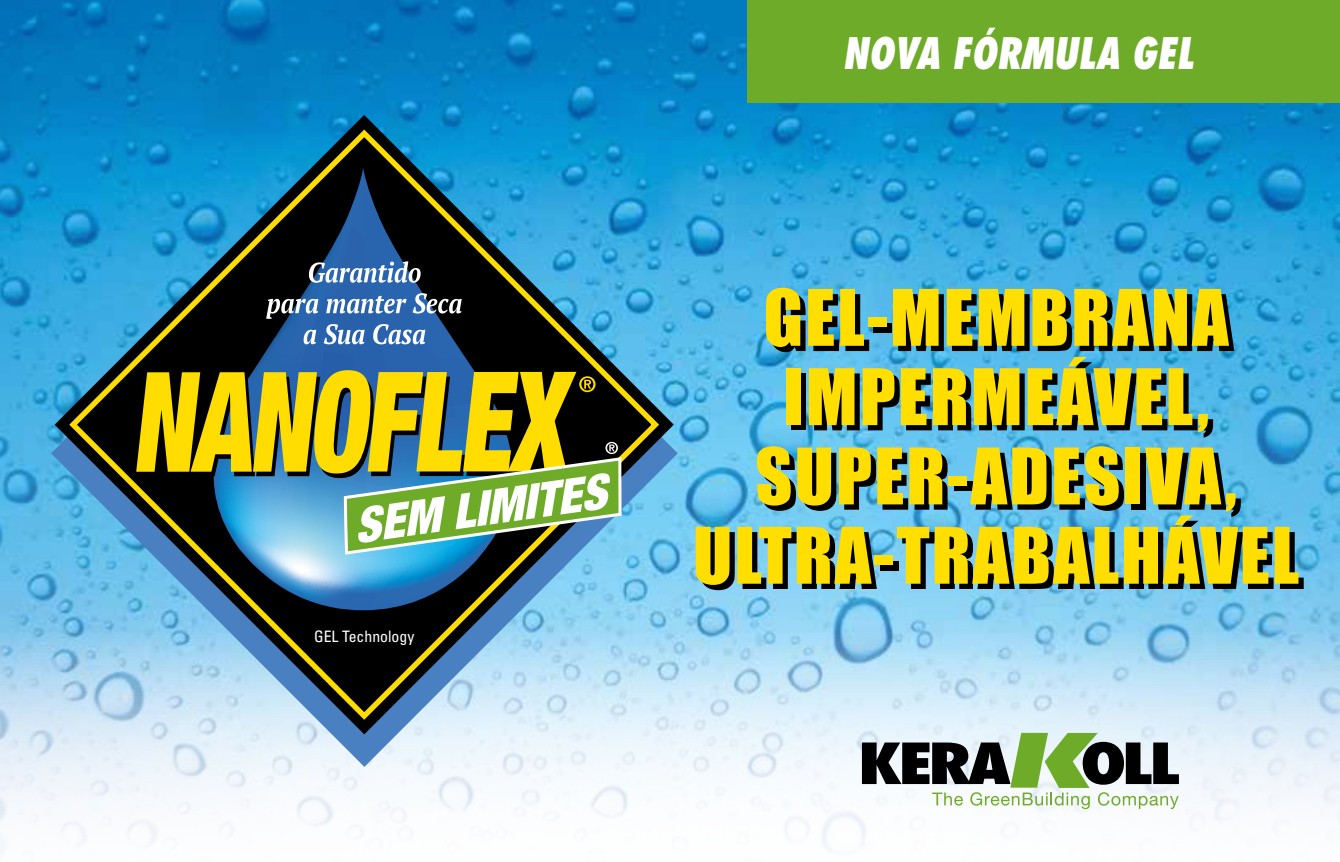
<style>
.page{position:relative;width:1340px;height:862px;background:#fff}
.page>*{position:absolute;margin:0;border:0;box-sizing:border-box;transform-origin:0 0}
.t1{font:72px/79.2px "Impact";letter-spacing:.03em;color:#ffde00;text-align:center}
.t2{font:italic 800 condensed 42.3px "Futura Std";color:#fff;scale:.94 1}
.t3{font:condensed 15.75px "Univers LT Std";color:#fff}
</style>
<div class="page">
<img style="left:0;top:0;width:1339px;height:851px">
<svg style="left:862px;top:732px;width:316px;height:76px"></svg>
<div style="left:747px;top:0;width:592px;height:102px;background:#6eab28"></div>
<svg style="left:51px;top:140px;width:626px;height:626px;background:#c6e2f4"></svg>
<svg style="left:55px;top:115px;width:618px;height:619px;background:#5eb2dd"></svg>
<svg style="left:65px;top:126px;width:598px;height:597px;background:#4f94b3"></svg>
<svg style="left:213px;top:168px;width:299px;height:442px;background:#21465b"></svg>
<svg style="left:136px;top:370px;width:487px;height:186px;background:#86954e"></svg>
<svg style="left:309px;top:261px;width:111px;height:21px"></svg>
<svg style="left:266px;top:299px;width:52px;height:19px"></svg>
<svg style="left:326px;top:295px;width:80px;height:18px"></svg>
<svg style="left:413px;top:293px;width:49px;height:20px"></svg>
<svg style="left:303px;top:329px;width:13px;height:15px"></svg>
<svg style="left:324px;top:324px;width:40px;height:20px"></svg>
<svg style="left:373px;top:324px;width:52px;height:20px"></svg>
<p class="t3" style="left:314px;top:626px;width:102px">GEL Technology</p>
<p class="t2" style="left:842px;top:26px;width:375px">NOVA FÓRMULA GEL</p>
<p class="t1" style="left:693px;top:276px;width:607px">GEL-MEMBRANA<br>IMPERMEÁVEL,<br>SUPER-ADESIVA,<br>ULTRA-TRABALHÁVEL</p>
</div>
